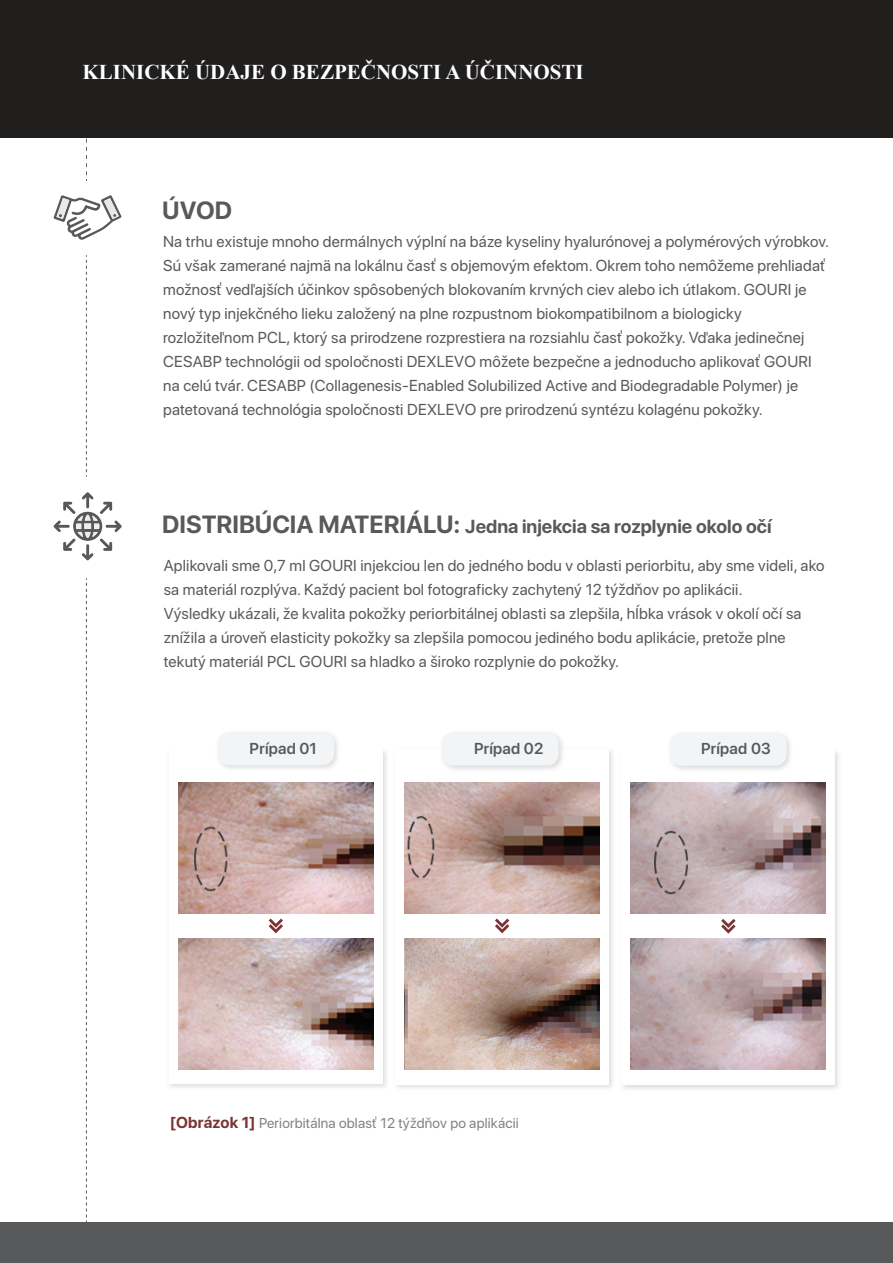
<style>
.page{position:relative;width:893px;height:1263px;background:#fff}
.page>*{position:absolute;margin:0;border:0;box-sizing:border-box;transform-origin:0 0}
.t1{font:700 24.75px "SF Pro Display";color:#58595b}
.t2{font:700 21px "Times New Roman";color:#fff}
.t3{font:700 18.75px "SF Pro Display";color:#58595b}
.t4{font:15.75px/24px "SF Pro Display";letter-spacing:.015em;color:#58595b}
.t5{font:600 15.75px "SF Pro Display";letter-spacing:.015em;color:#58595b}
.t6{font:14.25px "SF Pro Display";letter-spacing:.015em;color:#808284}
.s1{font-size:24.75px}
.s2{font-weight:700;font-size:15.75px;color:#7c3333}
</style>
<div class="page">
<svg style="left:86px;top:138px;width:1px;height:43px"></svg>
<div style="left:0;top:0;width:893px;height:138px;background:#211e1e"></div>
<div style="left:0;top:1222px;width:893px;height:41px;background:#58595b"></div>
<div style="left:218px;top:732px;width:116px;height:33px;background:#f3f4f5;border-radius:11px"></div>
<div style="left:442px;top:732px;width:117px;height:33px;background:#f3f4f5;border-radius:11px"></div>
<div style="left:670px;top:733px;width:117px;height:33px;background:#f3f4f5;border-radius:11px"></div>
<svg style="left:269px;top:918px;width:14px;height:15px"></svg>
<svg style="left:495px;top:918px;width:14px;height:15px"></svg>
<svg style="left:721px;top:919px;width:15px;height:15px"></svg>
<img style="left:178px;top:782px;width:195px;height:131px">
<img style="left:405px;top:782px;width:195px;height:131px">
<img style="left:405px;top:938px;width:195px;height:131px">
<img style="left:178px;top:938px;width:195px;height:131px">
<img style="left:631px;top:782px;width:195px;height:131px">
<img style="left:631px;top:938px;width:195px;height:131px">
<svg style="left:53px;top:195px;width:69px;height:45px"></svg>
<svg style="left:53px;top:492px;width:69px;height:69px"></svg>
<svg style="left:86px;top:255px;width:1px;height:222px"></svg>
<svg style="left:86px;top:578px;width:1px;height:644px"></svg>
<h2 class="t2" style="left:83px;top:57px;width:503px">KLINICKÉ ÚDAJE O BEZPEČNOSTI A ÚČINNOSTI</h2>
<h1 class="t1" style="left:162px;top:196px;width:71px">ÚVOD</h1>
<p class="t4" style="left:163px;top:230px;width:667px">Na trhu existuje mnoho dermálnych výplní na báze kyseliny hyalurónovej a polymérových výrobkov.<br>Sú však zamerané najmä na lokálnu časť s objemovým efektom. Okrem toho nemôžeme prehliadať možnosť vedľajších účinkov spôsobených blokovaním krvných ciev alebo ich útlakom. GOURI je nový typ injekčného lieku založený na plne rozpustnom biokompatibilnom a biologicky rozložiteľnom PCL, ktorý sa prirodzene rozprestiera na rozsiahlu časť pokožky. Vďaka jedinečnej CESABP technológii od spoločnosti DEXLEVO môžete bezpečne a jednoducho aplikovať GOURI na celú tvár. CESABP (Collagenesis-Enabled Solubilized Active and Biodegradable Polymer) je patetovaná technológia spoločnosti DEXLEVO pre prirodzenú syntézu kolagénu pokožky.</p>
<p class="t3" style="left:162px;top:515px;width:611px"><span class="s1">DISTRIBÚCIA MATERIÁLU:</span> Jedna injekcia sa rozplynie okolo očí</p>
<p class="t4" style="left:164px;top:554px;width:662px">Aplikovali sme 0,7 ml GOURI injekciou len do jedného bodu v oblasti periorbitu, aby sme videli, ako sa materiál rozplýva. Každý pacient bol fotograficky zachytený 12 týždňov po aplikácii.<br>Výsledky ukázali, že kvalita pokožky periorbitálnej oblasti sa zlepšila, hĺbka vrások v okolí očí sa znížila a úroveň elasticity pokožky sa zlepšila pomocou jediného bodu aplikácie, pretože plne tekutý materiál PCL GOURI sa hladko a široko rozplynie do pokožky.</p>
<p class="t5" style="left:250px;top:737px;width:69px">Prípad 01</p>
<p class="t5" style="left:474px;top:737px;width:71px">Prípad 02</p>
<p class="t5" style="left:701px;top:737px;width:71px">Prípad 03</p>
<p class="t6" style="left:170px;top:1112px;width:350px"><span class="s2">[Obrázok 1]</span> Periorbitálna oblasť 12 týždňov po aplikácii</p>
</div>
